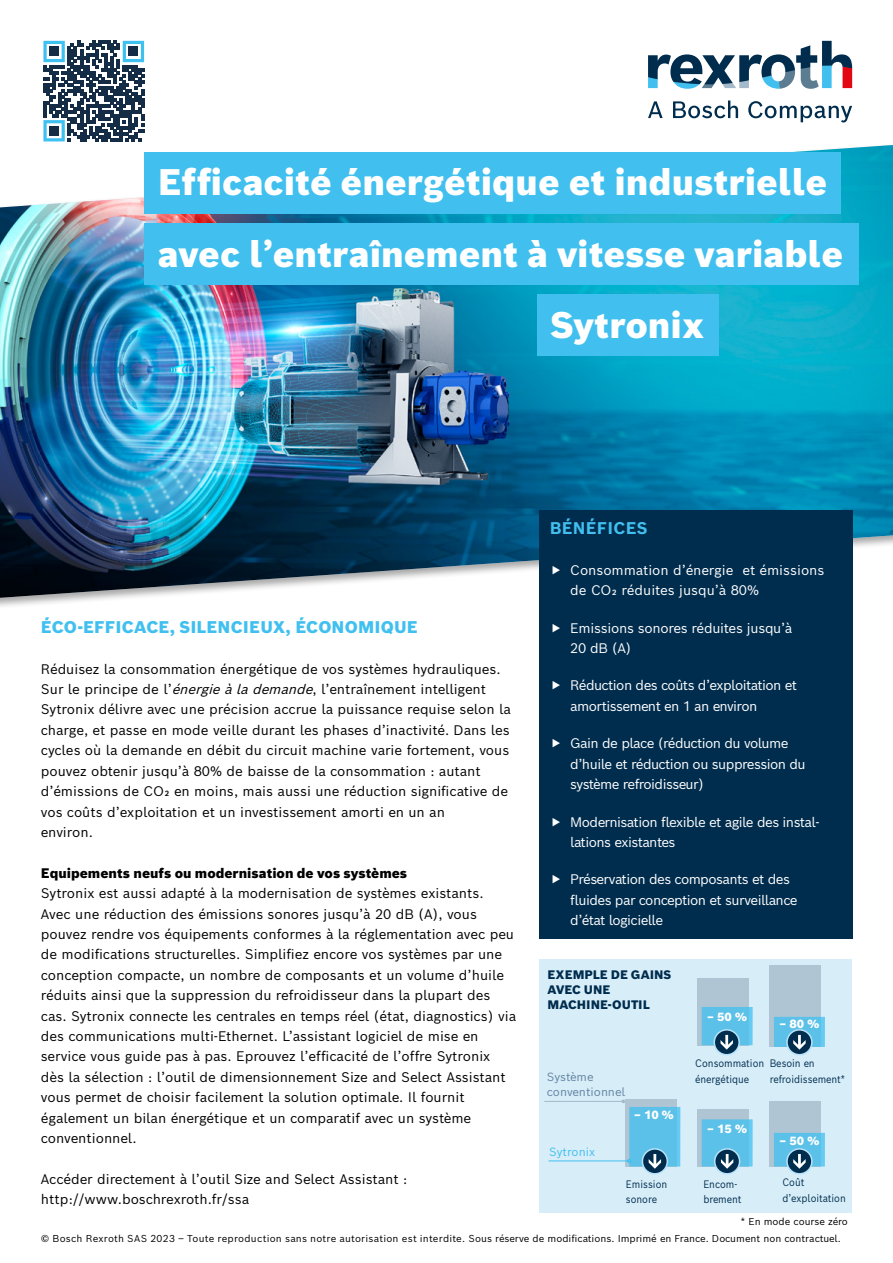
<style>
.page{position:relative;width:893px;height:1263px;background:#fff}
.page>*{position:absolute;margin:0;border:0;box-sizing:border-box;transform-origin:0 0}
.t1{font:900 36px "Bosch Sans";color:#fff}
.t2{font:900 16.5px "Bosch Sans";letter-spacing:.01em;color:#41c0f0}
.t3{font:700 16.5px "Bosch Sans";letter-spacing:.015em;color:#41c0f0}
.t4{font:13.5px/20.4px "Bosch Sans";color:#000}
.t5{font:13.5px/20.4px "Bosch Sans";letter-spacing:-.04em;color:#fff}
.t6{font:13.5px/20.4px "Bosch Sans";color:#fff}
.t7{font:900 13.5px "Bosch Sans";color:#000}
.t8{font:13.5px/20.4px "Bosch Sans";letter-spacing:-.02em;color:#fff}
.t9{font:900 12px/15.3px "Bosch Sans";color:#002d4e}
.t10{font:900 11.55px "Bosch Sans";color:#fff}
.t11{font:11.55px/15.3px "Bosch Sans";letter-spacing:-.01em;color:#6584a3}
.t12{font:11.55px "Bosch Sans";color:#41c0f0}
.t13{font:10.5px/15.3px "Bosch Sans";color:#002d4e;scale:.9 1}
.t14{font:9.75px "Bosch Sans";color:#000}
.s1{font-style:italic}
</style>
<div class="page">
<img style="left:0;top:145px;width:893px;height:453px">
<svg style="left:648px;top:101px;width:15px;height:17px"></svg>
<svg style="left:673px;top:101px;width:65px;height:17px"></svg>
<svg style="left:748px;top:101px;width:104px;height:21px"></svg>
<svg style="left:648px;top:41px;width:204px;height:48px"></svg>
<div style="left:144px;top:223px;width:715px;height:62px;background:#41c0f0"></div>
<div style="left:144px;top:152px;width:697px;height:61px;background:#41c0f0"></div>
<div style="left:539px;top:510px;width:313px;height:429px;background:#002d4e"></div>
<div style="left:539px;top:959px;width:312px;height:254px;background:#d7edf8"></div>
<div style="left:697px;top:978px;width:51px;height:67px;background:#b0c5d4"></div>
<div style="left:702px;top:1007px;width:51px;height:38px;background:#5cc1e8"></div>
<div style="left:770px;top:965px;width:51px;height:82px;background:#b0c5d4"></div>
<div style="left:774px;top:1017px;width:51px;height:30px;background:#5cc1e8"></div>
<div style="left:625px;top:1099px;width:51px;height:67px;background:#b0c5d4"></div>
<div style="left:629px;top:1107px;width:51px;height:59px;background:#5cc1e8"></div>
<svg style="left:697px;top:1109px;width:51px;height:57px"></svg>
<div style="left:702px;top:1119px;width:51px;height:47px;background:#5cc1e8"></div>
<div style="left:770px;top:1101px;width:51px;height:65px;background:#b0c5d4"></div>
<div style="left:774px;top:1133px;width:51px;height:33px;background:#5cc1e8"></div>
<hr style="left:549px;top:1160px;width:79px;height:1px;background:#41c0f0">
<svg style="left:627px;top:1159px;width:4px;height:4px"></svg>
<svg style="left:714px;top:1030px;width:25px;height:25px"></svg>
<div style="left:713px;top:1029px;width:27px;height:26px;border:2px solid #b7e2f9;border-radius:50%"></div>
<svg style="left:720px;top:1035px;width:13px;height:15px"></svg>
<svg style="left:787px;top:1030px;width:25px;height:25px"></svg>
<div style="left:786px;top:1029px;width:27px;height:26px;border:2px solid #b7e2f9;border-radius:50%"></div>
<svg style="left:793px;top:1035px;width:13px;height:15px"></svg>
<div style="left:642px;top:1149px;width:25px;height:25px;background:#002d4e;border-radius:50%"></div>
<div style="left:642px;top:1148px;width:26px;height:26px;border:2px solid #b7e2f9;border-radius:50%"></div>
<svg style="left:649px;top:1154px;width:12px;height:15px"></svg>
<div style="left:715px;top:1149px;width:25px;height:25px;background:#002d4e;border-radius:50%"></div>
<div style="left:714px;top:1148px;width:26px;height:26px;border:2px solid #b7e2f9;border-radius:50%"></div>
<svg style="left:721px;top:1154px;width:12px;height:15px"></svg>
<div style="left:537px;top:295px;width:182px;height:61px;background:#41c0f0"></div>
<svg style="left:787px;top:1149px;width:25px;height:25px"></svg>
<div style="left:786px;top:1148px;width:27px;height:26px;border:2px solid #b7e2f9;border-radius:50%"></div>
<svg style="left:793px;top:1154px;width:13px;height:15px"></svg>
<hr style="left:544px;top:1101px;width:79px;height:1px;background:#a4b9c9">
<svg style="left:43px;top:41px;width:101px;height:100px"></svg>
<div style="left:50px;top:47px;width:9px;height:9px;background:#152c47"></div>
<div style="left:129px;top:47px;width:9px;height:9px;background:#152c47"></div>
<div style="left:50px;top:126px;width:9px;height:9px;background:#152c47"></div>
<h1 class="t1" style="left:158px;top:152px;width:671px">Efficacité énergétique et industrielle</h1>
<h1 class="t1" style="left:158px;top:223px;width:687px">avec l’entraînement à vitesse variable</h1>
<h1 class="t1" style="left:551px;top:295px;width:155px">Sytronix</h1>
<p class="t3" style="left:550px;top:514px;width:99px">BÉNÉFICES</p>
<p class="t6" style="left:570px;top:558px;width:256px">Consommation d’énergie et émissions de CO2 réduites jusqu’à 80%</p>
<p class="t8" style="left:570px;top:616px;width:224px">Emissions sonores réduites jusqu’à<br>20 dB (A)</p>
<p class="t5" style="left:570px;top:674px;width:228px">Réduction des coûts d’exploitation et amortissement en 1 an environ</p>
<p class="t5" style="left:570px;top:732px;width:237px">Gain de place (réduction du volume d’huile et réduction ou suppression du système refroidisseur)</p>
<p class="t5" style="left:570px;top:810px;width:251px">Modernisation flexible et agile des instal&shy;lations existantes</p>
<p class="t5" style="left:570px;top:868px;width:229px">Préservation des composants et des fluides par conception et surveillance d’état logicielle</p>
<p class="t2" style="left:41px;top:613px;width:378px">ÉCO-EFFICACE, SILENCIEUX, ÉCONOMIQUE</p>
<p class="t4" style="left:41px;top:657px;width:472px">Réduisez la consommation énergétique de vos systèmes hydrauliques.<br>Sur le principe de l’<span class="s1">énergieàlademande</span>, l’entraînement intelligent Sytronix délivre avec une précision accrue la puissance requise selon la charge, et passe en mode veille durant les phases d’inactivité. Dans les cycles où la demande en débit du circuit machine varie fortement, vous pouvez obtenir jusqu’à 80% de baisse de la consommation : autant d’émissions de CO2 en moins, mais aussi une réduction significative de vos coûts d’exploitation et un investissement amorti en un an<br>environ.</p>
<p class="t7" style="left:41px;top:861px;width:368px">Equipements neufs ou modernisation de vos systèmes</p>
<p class="t4" style="left:41px;top:882px;width:477px">Sytronix est aussi adapté à la modernisation de systèmes existants.<br>Avec une réduction des émissions sonores jusqu’à 20 dB (A), vous pouvez rendre vos équipements conformes à la réglementation avec peu de modifications structurelles. Simplifiez encore vos systèmes par une conception compacte, un nombre de composants et un volume d’huile réduits ainsi que la suppression du refroidisseur dans la plupart des cas. Sytronix connecte les centrales en temps réel (état, diagnostics) via des communications multi-Ethernet. L’assistant logiciel de mise en service vous guide pas à pas. Eprouvez l’efficacité de l’offre Sytronix dès la sélection : l’outil de dimensionnement Size and Select Assistant vous permet de choisir facilement la solution optimale. Il fournit également un bilan énergétique et un comparatif avec un système conventionnel.</p>
<p class="t4" style="left:41px;top:1168px;width:368px">Accéder directement à l’outil Size and Select Assistant : http://www.boschrexroth.fr/ssa</p>
<p class="t14" style="left:41px;top:1230px;width:801px">© Bosch Rexroth SAS 2023 – Toute reproduction sans notre autorisation est interdite. Sous réserve de modifications. Imprimé en France. Document non contractuel.</p>
<p class="t9" style="left:547px;top:965px;width:125px">EXEMPLE DE GAINS<br>AVEC UNE<br>MACHINE-OUTIL</p>
<p class="t10" style="left:707px;top:1007px;width:42px">– 50 %</p>
<p class="t10" style="left:779px;top:1014px;width:42px">– 80 %</p>
<p class="t13" style="left:695px;top:1055px;width:78px">Consommation énergétique</p>
<p class="t13" style="left:770px;top:1055px;width:86px">Besoin en refroidissement*</p>
<p class="t11" style="left:547px;top:1068px;width:80px">Système conventionnel</p>
<p class="t10" style="left:634px;top:1105px;width:42px">– 10 %</p>
<p class="t10" style="left:707px;top:1118px;width:42px">– 15 %</p>
<p class="t10" style="left:779px;top:1131px;width:42px">– 50 %</p>
<p class="t12" style="left:549px;top:1142px;width:47px">Sytronix</p>
<p class="t13" style="left:626px;top:1175px;width:47px">Emission sonore</p>
<p class="t13" style="left:703px;top:1175px;width:44px">Encom&shy;brement</p>
<p class="t13" style="left:782px;top:1174px;width:72px">Coût d’exploitation</p>
<p class="t14" style="left:741px;top:1213px;width:108px">* En mode course zéro</p>
</div>
